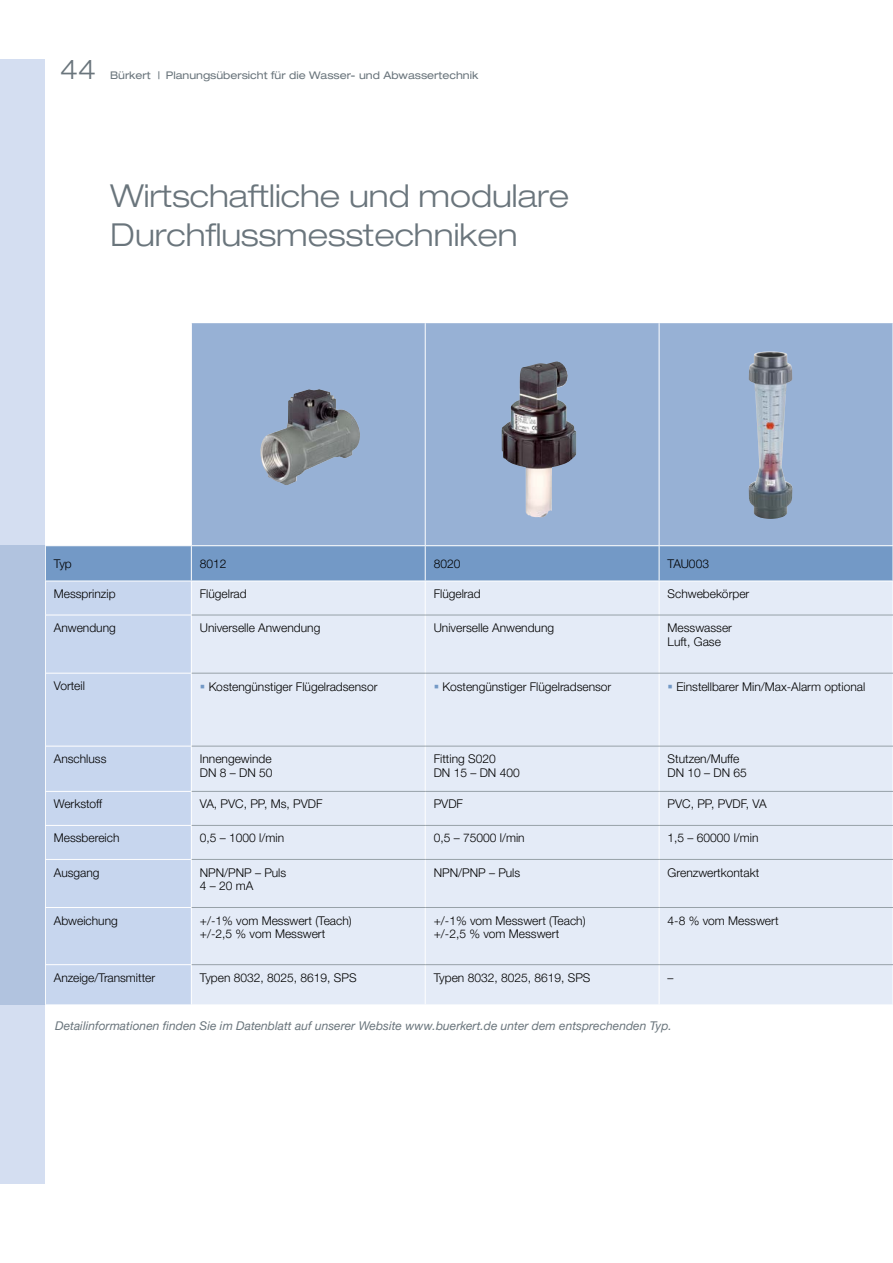
<style>
.page{position:relative;width:893px;height:1263px;background:#fff}
.page>*{position:absolute;margin:0;border:0;box-sizing:border-box;transform-origin:0 0}
.t1{font:300 expanded 31.5px/39px "Helvetica Neue LTW1 G";color:#6a757c}
.t2{font:300 expanded 27px "Helvetica Neue LTW1 G";color:#6a757c}
.t3{font:300 12px/13.5px "Helvetica Neue LTW1 G";color:#000}
.t4{font:italic 12px "Helvetica Neue LTW1 G";letter-spacing:.005em;color:#6a757c}
.t5{font:expanded 10.5px "Helvetica Neue LTW1 G";color:#6a757c}
.s1{color:#7399c6}
</style>
<div class="page">
<div style="left:0;top:60px;width:45px;height:1124px;background:#d4def1"></div>
<div style="left:192px;top:323px;width:700px;height:222px;background:#97b1d5"></div>
<div style="left:46px;top:582px;width:145px;height:422px;background:#c7d6ee"></div>
<div style="left:192px;top:582px;width:700px;height:422px;background:#e4ebf7"></div>
<hr style="left:425px;top:323px;width:1px;height:222px;background:#fff">
<hr style="left:659px;top:323px;width:1px;height:222px;background:#fff">
<hr style="left:425px;top:581px;width:1px;height:34px;background:#fff">
<hr style="left:659px;top:581px;width:1px;height:34px;background:#fff">
<svg style="left:46px;top:545px;width:847px;height:37px;background:#7ca0c9"></svg>
<hr style="left:45px;top:615px;width:146px;height:1px;background:#fff">
<hr style="left:425px;top:615px;width:1px;height:58px;background:#fff">
<hr style="left:659px;top:615px;width:1px;height:58px;background:#fff">
<hr style="left:192px;top:615px;width:233px;height:1px;background:#97a1a8">
<hr style="left:425px;top:615px;width:234px;height:1px;background:#97a1a8">
<hr style="left:659px;top:615px;width:234px;height:1px;background:#97a1a8">
<hr style="left:45px;top:673px;width:146px;height:1px;background:#fff">
<hr style="left:45px;top:746px;width:146px;height:1px;background:#fff">
<hr style="left:45px;top:791px;width:146px;height:1px;background:#fff">
<hr style="left:45px;top:825px;width:146px;height:1px;background:#fff">
<hr style="left:45px;top:859px;width:146px;height:1px;background:#fff">
<hr style="left:45px;top:907px;width:146px;height:1px;background:#fff">
<hr style="left:45px;top:964px;width:146px;height:1px;background:#fff">
<hr style="left:425px;top:673px;width:1px;height:73px;background:#fff">
<hr style="left:659px;top:673px;width:1px;height:73px;background:#fff">
<hr style="left:425px;top:746px;width:1px;height:45px;background:#fff">
<hr style="left:659px;top:746px;width:1px;height:45px;background:#fff">
<hr style="left:425px;top:791px;width:1px;height:34px;background:#fff">
<hr style="left:659px;top:791px;width:1px;height:34px;background:#fff">
<hr style="left:425px;top:825px;width:1px;height:34px;background:#fff">
<hr style="left:659px;top:825px;width:1px;height:34px;background:#fff">
<hr style="left:425px;top:860px;width:1px;height:47px;background:#fff">
<hr style="left:659px;top:860px;width:1px;height:47px;background:#fff">
<hr style="left:425px;top:908px;width:1px;height:56px;background:#fff">
<hr style="left:659px;top:908px;width:1px;height:56px;background:#fff">
<hr style="left:425px;top:965px;width:1px;height:39px;background:#fff">
<hr style="left:659px;top:965px;width:1px;height:39px;background:#fff">
<hr style="left:192px;top:673px;width:233px;height:1px;background:#97a1a8">
<hr style="left:425px;top:673px;width:234px;height:1px;background:#97a1a8">
<hr style="left:659px;top:673px;width:234px;height:1px;background:#97a1a8">
<hr style="left:192px;top:746px;width:233px;height:1px;background:#97a1a8">
<hr style="left:425px;top:746px;width:234px;height:1px;background:#97a1a8">
<hr style="left:659px;top:746px;width:234px;height:1px;background:#97a1a8">
<hr style="left:192px;top:791px;width:233px;height:1px;background:#97a1a8">
<hr style="left:425px;top:791px;width:234px;height:1px;background:#97a1a8">
<hr style="left:659px;top:791px;width:234px;height:1px;background:#97a1a8">
<hr style="left:192px;top:825px;width:233px;height:1px;background:#97a1a8">
<hr style="left:425px;top:825px;width:234px;height:1px;background:#97a1a8">
<hr style="left:659px;top:825px;width:234px;height:1px;background:#97a1a8">
<hr style="left:192px;top:859px;width:233px;height:1px;background:#97a1a8">
<hr style="left:425px;top:859px;width:234px;height:1px;background:#97a1a8">
<hr style="left:659px;top:859px;width:234px;height:1px;background:#97a1a8">
<hr style="left:192px;top:907px;width:233px;height:1px;background:#97a1a8">
<hr style="left:425px;top:907px;width:234px;height:1px;background:#97a1a8">
<hr style="left:659px;top:907px;width:234px;height:1px;background:#97a1a8">
<hr style="left:192px;top:964px;width:233px;height:1px;background:#97a1a8">
<hr style="left:425px;top:964px;width:234px;height:1px;background:#97a1a8">
<hr style="left:659px;top:964px;width:234px;height:1px;background:#97a1a8">
<div style="left:0;top:546px;width:45px;height:459px;background:#b1c3df"></div>
<img style="left:259px;top:389px;width:101px;height:96px">
<img style="left:502px;top:361px;width:74px;height:157px">
<img style="left:749px;top:351px;width:43px;height:168px">
<h2 class="t2" style="left:60px;top:53px;width:38px">44</h2>
<p class="t5" style="left:110px;top:69px;width:370px">Bürkert | Planungsübersicht für die Wasser- und Abwassertechnik</p>
<h1 class="t1" style="left:111px;top:176px;width:460px">Wirtschaftliche und modulare<br>Durchflussmesstechniken</h1>
<p class="t3" style="left:54px;top:557px;width:19px">Typ</p>
<p class="t3" style="left:200px;top:557px;width:28px">8012</p>
<p class="t3" style="left:434px;top:557px;width:28px">8020</p>
<p class="t3" style="left:668px;top:557px;width:43px">TAU003</p>
<p class="t3" style="left:54px;top:587px;width:63px">Messprinzip</p>
<p class="t3" style="left:200px;top:587px;width:48px">Flügelrad</p>
<p class="t3" style="left:434px;top:587px;width:48px">Flügelrad</p>
<p class="t3" style="left:668px;top:587px;width:83px">Schwebekörper</p>
<p class="t3" style="left:54px;top:621px;width:64px">Anwendung</p>
<p class="t3" style="left:200px;top:621px;width:122px">Universelle Anwendung</p>
<p class="t3" style="left:434px;top:621px;width:122px">Universelle Anwendung</p>
<p class="t3" style="left:668px;top:621px;width:66px">Messwasser<br>Luft, Gase</p>
<p class="t3" style="left:54px;top:679px;width:33px">Vorteil</p>
<p class="t3" style="left:200px;top:680px;width:179px"><span class="s1">▪</span> Kostengünstiger Flügelradsensor</p>
<p class="t3" style="left:434px;top:680px;width:179px"><span class="s1">▪</span> Kostengünstiger Flügelradsensor</p>
<p class="t3" style="left:668px;top:680px;width:199px"><span class="s1">▪</span> Einstellbarer Min/Max-Alarm optional</p>
<p class="t3" style="left:54px;top:752px;width:54px">Anschluss</p>
<p class="t3" style="left:200px;top:752px;width:74px">Innengewinde<br>DN 8 – DN 50</p>
<p class="t3" style="left:434px;top:752px;width:88px">Fitting S020<br>DN 15 – DN 400</p>
<p class="t3" style="left:668px;top:752px;width:81px">Stutzen/Muffe<br>DN 10 – DN 65</p>
<p class="t3" style="left:54px;top:797px;width:50px">Werkstoff</p>
<p class="t3" style="left:200px;top:797px;width:124px">VA, PVC, PP, Ms, PVDF</p>
<p class="t3" style="left:434px;top:797px;width:31px">PVDF</p>
<p class="t3" style="left:668px;top:797px;width:100px">PVC, PP, PVDF, VA</p>
<p class="t3" style="left:54px;top:831px;width:67px">Messbereich</p>
<p class="t3" style="left:200px;top:831px;width:86px">0,5 – 1000 l/min</p>
<p class="t3" style="left:434px;top:831px;width:92px">0,5 – 75000 l/min</p>
<p class="t3" style="left:668px;top:831px;width:92px">1,5 – 60000 l/min</p>
<p class="t3" style="left:54px;top:865px;width:47px">Ausgang</p>
<p class="t3" style="left:200px;top:865px;width:88px">NPN/PNP – Puls<br>4 – 20 mA</p>
<p class="t3" style="left:434px;top:865px;width:88px">NPN/PNP – Puls</p>
<p class="t3" style="left:668px;top:865px;width:93px">Grenzwertkontakt</p>
<p class="t3" style="left:54px;top:913px;width:66px">Abweichung</p>
<p class="t3" style="left:200px;top:913px;width:153px">+/-1% vom Messwert (Teach) +/-2,5 % vom Messwert</p>
<p class="t3" style="left:434px;top:913px;width:153px">+/-1% vom Messwert (Teach) +/-2,5 % vom Messwert</p>
<p class="t3" style="left:668px;top:913px;width:112px">4-8 % vom Messwert</p>
<p class="t3" style="left:54px;top:971px;width:103px">Anzeige/Transmitter</p>
<p class="t3" style="left:200px;top:971px;width:158px">Typen 8032, 8025, 8619, SPS</p>
<p class="t3" style="left:434px;top:971px;width:158px">Typen 8032, 8025, 8619, SPS</p>
<p class="t3" style="left:668px;top:971px;width:7px">–</p>
<p class="t4" style="left:55px;top:1018px;width:618px">Detailinformationen finden Sie im Datenblatt auf unserer Website www.buerkert.de unter dem entsprechenden Typ.</p>
</div>
